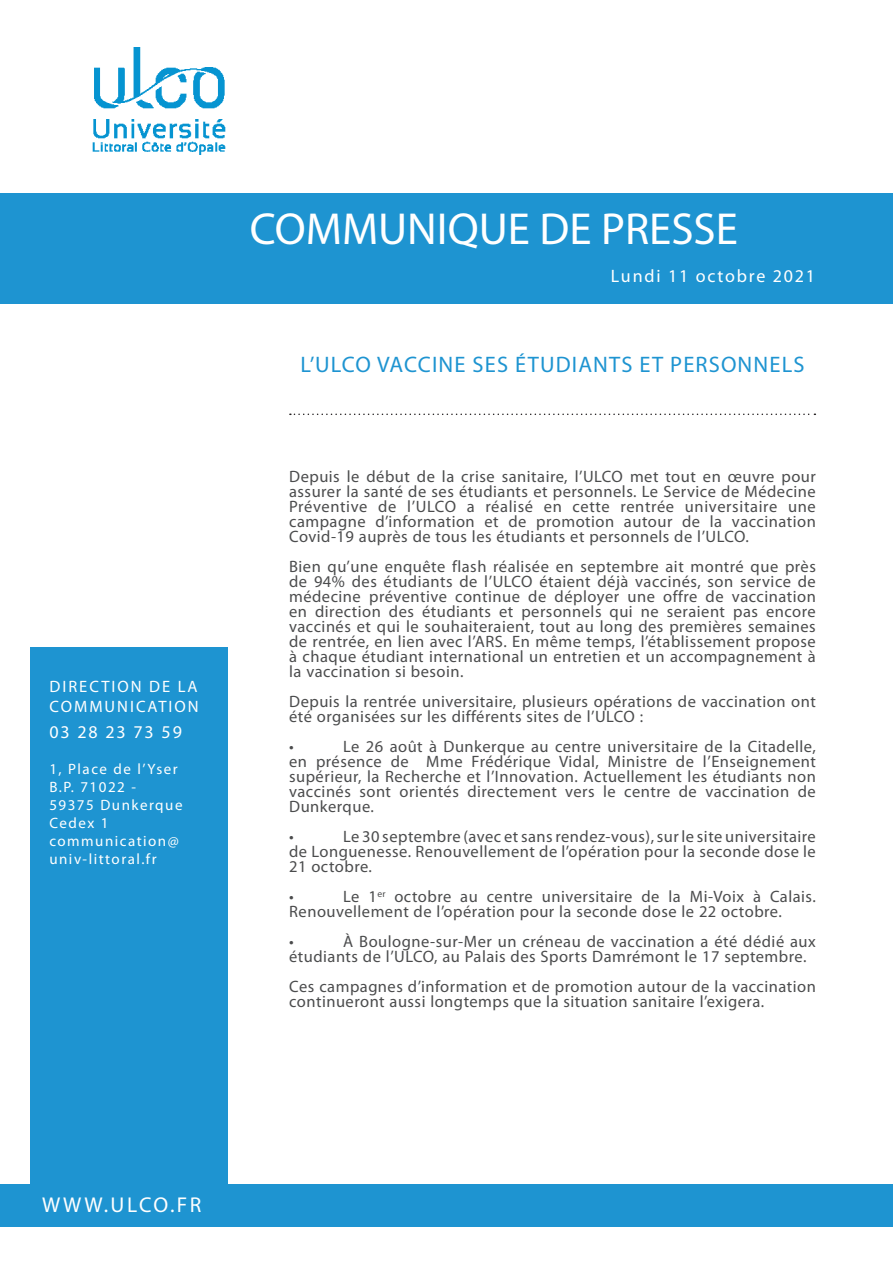
<style>
.page{position:relative;width:893px;height:1263px;background:#fff}
.page>*{position:absolute;margin:0;border:0;box-sizing:border-box;transform-origin:0 0}
.t1{font:45px "Myriad Pro";color:#fff}
.t2{font:22.5px "Myriad Pro";letter-spacing:.05em;color:#1e94d1}
.t3{font:21.45px "Myriad Pro";letter-spacing:.12em;color:#fff}
.t4{font:18px "Myriad Pro";letter-spacing:.1em;color:#fff}
.t5{font:16.5px/15px "Myriad Pro";letter-spacing:.03em;color:#4b4c4d;text-align:justify}
.t6{font:16.5px/19.8px "Myriad Pro";letter-spacing:.12em;color:#fff}
.t7{font:15px "Myriad Pro";letter-spacing:.1em;color:#fff}
</style>
<div class="page">
<div style="left:0;top:193px;width:893px;height:111px;background:#1e94d1"></div>
<div style="left:0;top:1184px;width:893px;height:43px;background:#1e94d1"></div>
<div style="left:30px;top:647px;width:197px;height:580px;background:#1e94d1"></div>
<svg style="left:290px;top:414px;width:525px;height:1px"></svg>
<img style="left:92px;top:47px;width:134px;height:107px">
<p class="t6" style="left:50px;top:676px;width:151px">DIRECTION DE LA<br>COMMUNICATION</p>
<p class="t4" style="left:49px;top:720px;width:134px">03 28 23 73 59</p>
<p class="t7" style="left:49px;top:759px;width:130px">1, Place de l’Yser</p>
<p class="t7" style="left:49px;top:777px;width:88px">B.P. 71022 -</p>
<p class="t7" style="left:49px;top:795px;width:135px">59375 Dunkerque</p>
<p class="t7" style="left:49px;top:813px;width:61px">Cedex 1</p>
<p class="t7" style="left:49px;top:831px;width:131px">communication@</p>
<p class="t7" style="left:49px;top:849px;width:109px">univ-littoral.fr</p>
<p class="t1" style="left:250px;top:201px;width:490px">COMMUNIQUE DE PRESSE</p>
<p class="t4" style="left:611px;top:265px;width:206px">Lundi 11 octobre 2021</p>
<p class="t2" style="left:300px;top:351px;width:505px">L’ULCO VACCINE SES ÉTUDIANTS ET PERSONNELS</p>
<p class="t5" style="left:289px;top:469px;width:528px">Depuis le début de la crise sanitaire, l’ULCO met tout en œuvre pour assurer la santé de ses étudiants et personnels. Le Service de Médecine Préventive de l’ULCO a réalisé en cette rentrée universitaire une campagne d’information et de promotion autour de la vaccination Covid-19 auprès de tous les étudiants et personnels de l’ULCO.</p>
<p class="t5" style="left:289px;top:559px;width:528px">Bien qu’une enquête flash réalisée en septembre ait montré que près de 94% des étudiants de l’ULCO étaient déjà vaccinés, son service de médecine préventive continue de déployer une offre de vaccination en direction des étudiants et personnels qui ne seraient pas encore vaccinés et qui le souhaiteraient, tout au long des premières semaines de rentrée, en lien avec l’ARS. En même temps, l’établissement propose à chaque étudiant international un entretien et un accompagnement à la vaccination si besoin.</p>
<p class="t5" style="left:289px;top:694px;width:528px">Depuis la rentrée universitaire, plusieurs opérations de vaccination ont été organisées sur les différents sites de l’ULCO :</p>
<p class="t5" style="left:289px;top:739px;width:6px">•</p>
<p class="t5" style="left:289px;top:739px;width:528px;text-indent:54px">Le 26 août à Dunkerque au centre universitaire de la Citadelle, en présence de Mme Frédérique Vidal, Ministre de l’Enseignement supérieur, la Recherche et l’Innovation. Actuellement les étudiants non vaccinés sont orientés directement vers le centre de vaccination de Dunkerque.</p>
<p class="t5" style="left:289px;top:829px;width:6px">•</p>
<p class="t5" style="left:289px;top:829px;width:528px;text-indent:54px">Le 30 septembre (avec et sans rendez-vous), sur le site universitaire de Longuenesse. Renouvellement de l’opération pour la seconde dose le 21 octobre.</p>
<p class="t5" style="left:289px;top:889px;width:6px">•</p>
<p class="t5" style="left:289px;top:889px;width:528px;text-indent:54px">Le 1<sup>er</sup> octobre au centre universitaire de la Mi-Voix à Calais.<br>Renouvellement de l’opération pour la seconde dose le 22 octobre.</p>
<p class="t5" style="left:289px;top:934px;width:6px">•</p>
<p class="t5" style="left:289px;top:934px;width:528px;text-indent:54px">À Boulogne-sur-Mer un créneau de vaccination a été dédié aux étudiants de l’ULCO, au Palais des Sports Damrémont le 17 septembre.</p>
<p class="t5" style="left:289px;top:979px;width:528px">Ces campagnes d’information et de promotion autour de la vaccination continueront aussi longtemps que la situation sanitaire l’exigera.</p>
<p class="t3" style="left:42px;top:1192px;width:161px">WWW.ULCO.FR</p>
</div>
